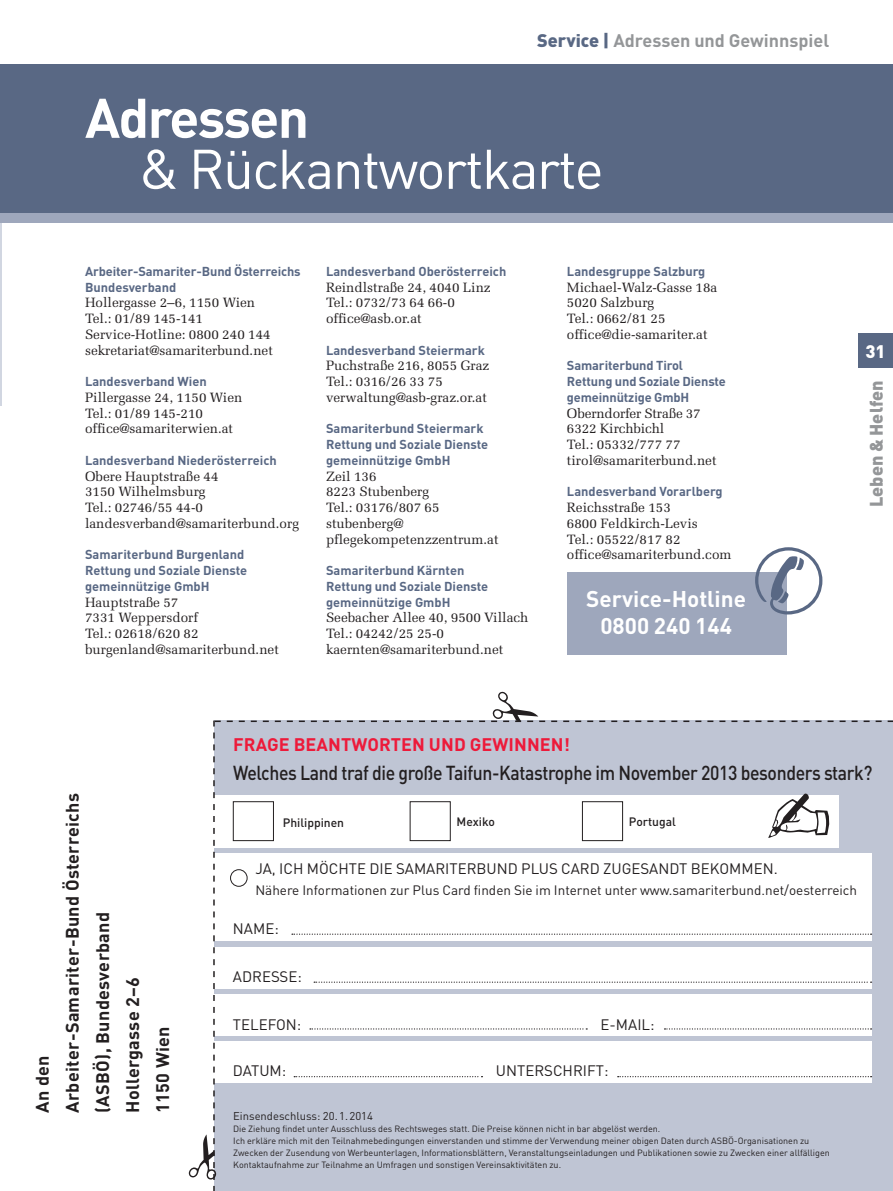
<style>
.page{position:relative;width:893px;height:1191px;background:#fff}
.page>*{position:absolute;margin:0;border:0;box-sizing:border-box;transform-origin:0 0}
.t1{font:54.9px "DIN";letter-spacing:-.03em;color:#fff}
.t2{font:700 54.9px "DIN";letter-spacing:-.03em;color:#fff}
.t3{font:700 22.5px/27px "DIN";color:#fff;text-align:center}
.t4{font:500 19.95px "DIN";letter-spacing:-.02em;color:#231f20;scale:.88 1}
.t5{font:700 18px/30px "DIN";letter-spacing:.02em;color:#231f20}
.t6{font:700 18px "DIN";color:#949698}
.t7{font:700 18px "DIN";letter-spacing:.005em;color:#ed1a3a}
.t8{font:900 18px "DIN";color:#949698}
.t9{font:900 18px "DIN";color:#fff}
.t10{font:15px "DIN";color:#231f20}
.t11{font:13.5px/15.8px "Melior";color:#231f20}
.t12{font:13.5px "DIN";color:#231f20}
.t13{font:700 12.9px/15.8px "DIN";color:#596884}
.t14{font:500 12.15px "DIN";color:#231f20}
.t15{font:11.25px "DIN";color:#231f20}
.t16{font:9px/12px "DIN";color:#231f20}
.s1{font-weight:900;color:#596884}
</style>
<div class="page">
<hr style="left:0;top:221px;width:1px;height:185px;background:#d1d6e1">
<div style="left:0;top:213px;width:893px;height:10px;background:#9ea7bc"></div>
<div style="left:0;top:64px;width:893px;height:149px;background:#596884"></div>
<div style="left:567px;top:572px;width:220px;height:82px;background:#9ea7bc"></div>
<div style="left:858px;top:333px;width:35px;height:34px;background:#596884"></div>
<svg style="left:213px;top:720px;width:680px;height:471px"></svg>
<h3 class="t6" style="left:537px;top:29px;width:294px"><span class="s1">Service |</span> Adressen und Gewinnspiel</h3>
<h1 class="t2" style="left:85px;top:82px;width:226px">Adressen</h1>
<h1 class="t1" style="left:139px;top:135px;width:466px">&amp; Rückantwortkarte</h1>
<p class="t13" style="left:85px;top:263px;width:217px">Arbeiter-Samariter-Bund Österreichs<br>Bundesverband</p>
<p class="t11" style="left:85px;top:295px;width:189px">Hollergasse 2–6, 1150 Wien<br>Tel.: 01/89 145-141<br>Service-Hotline: 0800 240 144 sekretariat@samariterbund.net</p>
<p class="t13" style="left:85px;top:373px;width:123px">Landesverband Wien</p>
<p class="t11" style="left:85px;top:389px;width:159px">Pillergasse 24, 1150 Wien<br>Tel.: 01/89 145-210 office@samariterwien.at</p>
<p class="t13" style="left:85px;top:452px;width:193px">Landesverband Niederösterreich</p>
<p class="t11" style="left:85px;top:468px;width:216px">Obere Hauptstraße 44<br>3150 Wilhelmsburg<br>Tel.: 02746/55 44-0 landesverband@samariterbund.org</p>
<p class="t13" style="left:85px;top:546px;width:164px">Samariterbund Burgenland<br>Rettung und Soziale Dienste gemeinnützige GmbH</p>
<p class="t11" style="left:85px;top:594px;width:195px">Hauptstraße 57<br>7331 Weppersdorf<br>Tel.: 02618/620 82 burgenland@samariterbund.net</p>
<p class="t13" style="left:326px;top:263px;width:182px">Landesverband Oberösterreich</p>
<p class="t11" style="left:326px;top:279px;width:166px">Reindlstraße 24, 4040 Linz<br>Tel.: 0732/73 64 66-0 office@asb.or.at</p>
<p class="t13" style="left:326px;top:341px;width:160px">Landesverband Steiermark</p>
<p class="t11" style="left:326px;top:358px;width:165px">Puchstraße 216, 8055 Graz<br>Tel.: 0316/26 33 75 verwaltung@asb-graz.or.at</p>
<p class="t13" style="left:326px;top:420px;width:164px">Samariterbund Steiermark<br>Rettung und Soziale Dienste gemeinnützige GmbH</p>
<p class="t11" style="left:326px;top:468px;width:174px">Zeil 136<br>8223 Stubenberg<br>Tel.: 03176/807 65 stubenberg@ pflegekompetenz zentrum.at</p>
<p class="t13" style="left:326px;top:562px;width:164px">Samariterbund Kärnten<br>Rettung und Soziale Dienste gemeinnützige GmbH</p>
<p class="t11" style="left:326px;top:610px;width:204px">Seebacher Allee 40, 9500 Villach<br>Tel.: 04242/25 25-0 kaernten@samariterbund.net</p>
<p class="t13" style="left:567px;top:263px;width:140px">Landesgruppe Salzburg</p>
<p class="t11" style="left:567px;top:279px;width:152px">Michael-Walz-Gasse 18a<br>5020 Salzburg<br>Tel.: 0662/81 25 office@die-samariter.at</p>
<p class="t13" style="left:567px;top:357px;width:160px">Samariterbund Tirol<br>Rettung und Soziale Dienste gemeinnützige GmbH</p>
<p class="t11" style="left:567px;top:405px;width:151px">Oberndorfer Straße 37<br>6322 Kirchbichl<br>Tel.: 05332/777 77 tirol@samariterbund.net</p>
<p class="t13" style="left:567px;top:483px;width:157px">Landesverband Vorarlberg</p>
<p class="t11" style="left:567px;top:499px;width:166px">Reichsstraße 153<br>6800 Feldkirch-Levis<br>Tel.: 05522/817 82 office@samariterbund.com</p>
<h2 class="t3" style="left:586px;top:584px;width:161px">Service-Hotline<br>0800 240 144</h2>
<h3 class="t9" style="left:865px;top:339px;width:22px">1231</h3>
<h3 class="t8" style="left:864px;top:507px;width:128px;rotate:-90deg">Leben &amp; Helfen</h3>
<h3 class="t5" style="left:27px;top:1113px;width:321px;rotate:-90deg">An den<br>Arbeiter-Samariter-Bund Österreichs (ASBÖ), Bundesverband<br>Hollergasse 2–6<br>1150 Wien</h3>
<h3 class="t7" style="left:233px;top:733px;width:338px">FRAGE BEANTWORTEN UND GEWINNEN!</h3>
<h3 class="t4" style="left:233px;top:760px;width:728px">Welches Land traf die große Taifun-Katastrophe im November 2013 besonders stark?</h3>
<p class="t14" style="left:283px;top:814px;width:63px">Philippinen</p>
<p class="t14" style="left:457px;top:813px;width:40px">Mexiko</p>
<p class="t14" style="left:629px;top:814px;width:49px">Portugal</p>
<p class="t10" style="left:255px;top:859px;width:524px">JA, ICH MÖCHTE DIE SAMARITERBUND PLUS CARD ZUGESANDT BEKOMMEN.</p>
<p class="t12" style="left:255px;top:881px;width:603px">Nähere Informationen zur Plus Card finden Sie im Internet unter www.samariterbund.net/oesterreich</p>
<p class="t10" style="left:233px;top:919px;width:47px">NAME:</p>
<p class="t10" style="left:233px;top:967px;width:70px">ADRESSE:</p>
<p class="t10" style="left:233px;top:1014px;width:70px">TELEFON:</p>
<p class="t10" style="left:601px;top:1014px;width:56px">E-MAIL:</p>
<p class="t10" style="left:233px;top:1061px;width:55px">DATUM:</p>
<p class="t10" style="left:496px;top:1061px;width:114px">UNTERSCHRIFT:</p>
<p class="t15" style="left:233px;top:1108px;width:141px">Einsendeschluss: 20. 1. 2014</p>
<p class="t16" style="left:233px;top:1122px;width:598px">Die Ziehung findet unter Ausschluss des Rechtsweges statt. Die Preise können nicht in bar abgelöst werden.<br>Ich erkläre mich mit den Teilnahmebedingungen einverstanden und stimme der Verwendung meiner obigen Daten durch ASBÖ-Organisationen zu Zwecken der Zusendung von Werbeunterlagen, Informationsblättern, Veranstaltungseinladungen und Publikationen sowie zu Zwecken einer allfälligen Kontaktaufnahme zur Teilnahme an Um fragen und sonstigen Vereinsaktivitäten zu.</p>
</div>
